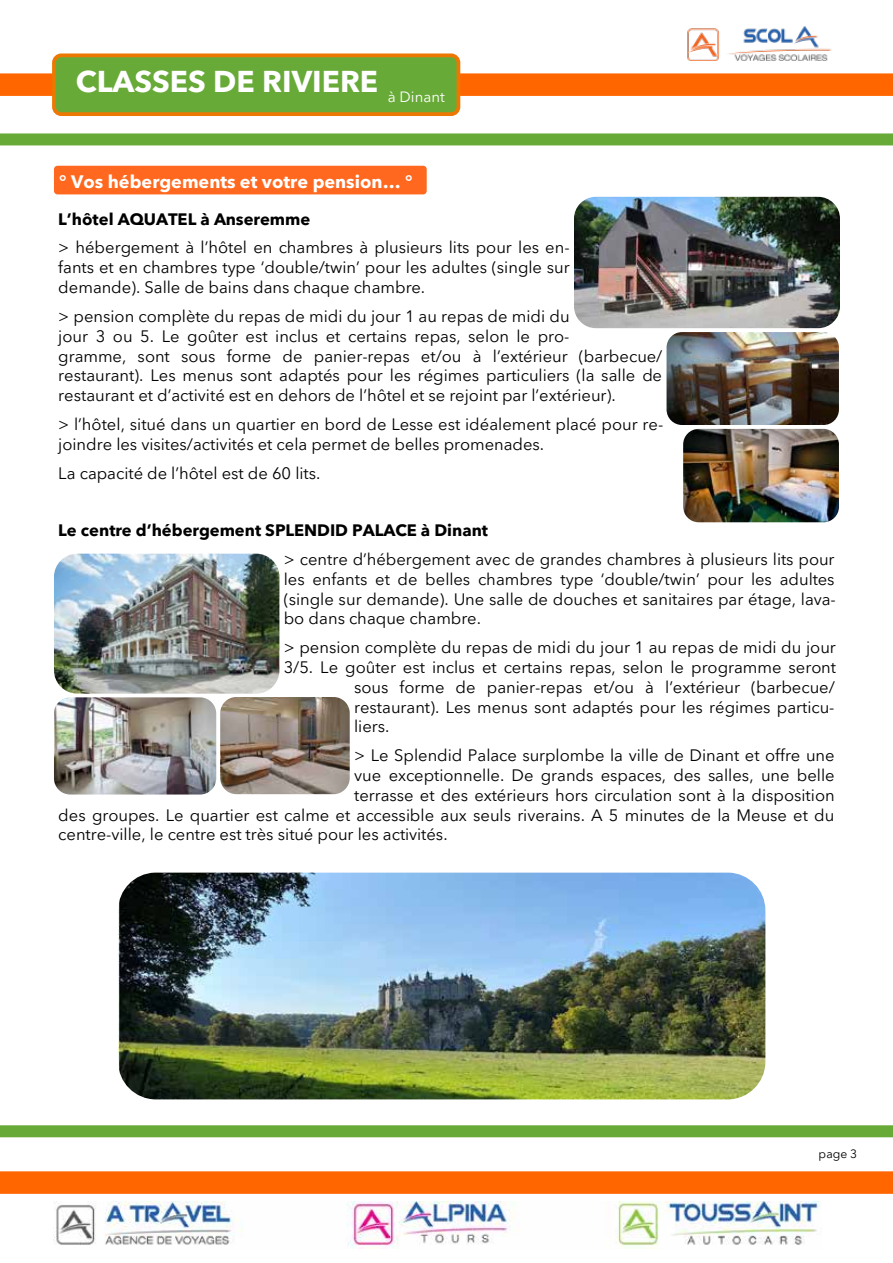
<style>
.page{position:relative;width:893px;height:1263px;background:#fff}
.page>*{position:absolute;margin:0;border:0;box-sizing:border-box;transform-origin:0 0}
.t1{font:700 30px "Avenir Next LT Pro";color:#fff}
.t2{font:700 18px "Avenir Next LT Pro";color:#fff}
.t3{font:16.65px "Avenir Next LT Pro";color:#000}
.t4{font:16.5px/19.8px "Avenir Next LT Pro";color:#000}
.t5{font:700 16.5px "Avenir Next LT Pro";color:#000}
.t6{font:15px "Avenir Next LT Pro";color:#fff}
.t7{font:12px "Avenir Next LT Pro";color:#000}
</style>
<div class="page">
<div style="left:0;top:73px;width:893px;height:23px;background:#f60"></div>
<div style="left:0;top:1171px;width:893px;height:23px;background:#f60"></div>
<div style="left:0;top:133px;width:893px;height:12px;background:#68aa38"></div>
<div style="left:0;top:1125px;width:893px;height:12px;background:#68aa38"></div>
<div style="left:52px;top:53px;width:408px;height:63px;background:#68aa38;border:4px solid #ec7802;border-radius:7px"></div>
<div style="left:54px;top:166px;width:373px;height:28px;background:#ff681e;border-radius:4px"></div>
<img style="left:53px;top:1202px;width:767px;height:46px">
<img style="left:687px;top:27px;width:145px;height:33px">
<img style="left:574px;top:197px;width:266px;height:131px">
<img style="left:666px;top:332px;width:173px;height:93px">
<img style="left:683px;top:429px;width:156px;height:93px">
<img style="left:54px;top:554px;width:225px;height:140px">
<img style="left:220px;top:697px;width:130px;height:97px">
<img style="left:54px;top:697px;width:162px;height:97px">
<img style="left:118px;top:873px;width:647px;height:226px">
<h1 class="t1" style="left:76px;top:63px;width:304px">CLASSES DE RIVIERE</h1>
<p class="t6" style="left:388px;top:88px;width:58px">à Dinant</p>
<p class="t2" style="left:59px;top:171px;width:355px">° Vos hébergements et votre pension… °</p>
<p class="t5" style="left:58px;top:209px;width:254px">L’hôtel AQUATEL à Anseremme</p>
<p class="t4" style="left:58px;top:238px;width:513px;text-align:justify">&gt; hébergement à l’hôtel en chambres à plusieurs lits pour les en&shy;fants et en chambres type ‘double/twin’ pour les adultes (single sur demande). Salle de bains dans chaque chambre.</p>
<p class="t4" style="left:58px;top:306px;width:606px">&gt; pension complète du repas de midi du jour 1 au repas de midi du<br>jour 3 ou 5. Le goûter est inclus et certains repas, selon le pro-<br>gramme, sont sous forme de panier-repas et/ou à l’extérieur (barbecue/ restaurant). Les menus sont adaptés pour les régimes particuliers (la salle de</p>
<p class="t3" style="left:58px;top:385px;width:559px">restaurant et d’activité est en dehors de l’hôtel et se rejoint par l’extérieur).</p>
<p class="t4" style="left:58px;top:414px;width:606px">&gt; l’hôtel, situé dans un quartier en bord de Lesse est idéalement placé pour re&shy;joindre les visites/activités et cela permet de belles promenades.</p>
<p class="t4" style="left:58px;top:463px;width:264px">La capacité de l’hôtel est de 60 lits.</p>
<p class="t5" style="left:58px;top:520px;width:431px">Le centre d’hébergement SPLENDID PALACE à Dinant</p>
<p class="t4" style="left:284px;top:549px;width:554px;text-align:justify">&gt; centre d’hébergement avec de grandes chambres à plusieurs lits pour les enfants et de belles chambres type ‘double/twin’ pour les adultes (single sur demande). Une salle de douches et sanitaires par étage, lava&shy;bo dans chaque chambre.</p>
<p class="t4" style="left:284px;top:637px;width:554px">&gt; pension complète du repas de midi du jour 1 au repas de midi du jour<br>3/5. Le goûter est inclus et certains repas, selon le programme seront</p>
<p class="t3" style="left:354px;top:677px;width:482px">sous forme de panier-repas et/ou à l’extérieur (barbecue/</p>
<p class="t4" style="left:354px;top:697px;width:482px">restaurant). Les menus sont adaptés pour les régimes particu&shy;liers.</p>
<p class="t4" style="left:354px;top:745px;width:482px">&gt; Le Splendid Palace surplombe la ville de Dinant et offre une</p>
<p class="t4" style="left:354px;top:765px;width:482px">vue exceptionnelle. De grands espaces, des salles, une belle</p>
<p class="t4" style="left:354px;top:785px;width:482px">terrasse et des extérieurs hors circulation sont à la disposition</p>
<p class="t4" style="left:58px;top:805px;width:777px">des groupes. Le quartier est calme et accessible aux seuls riverains. A 5 minutes de la Meuse et du</p>
<p class="t4" style="left:58px;top:825px;width:391px">centre-ville, le centre est très situé pour les activités.</p>
<p class="t7" style="left:819px;top:1147px;width:40px">page 3</p>
</div>
